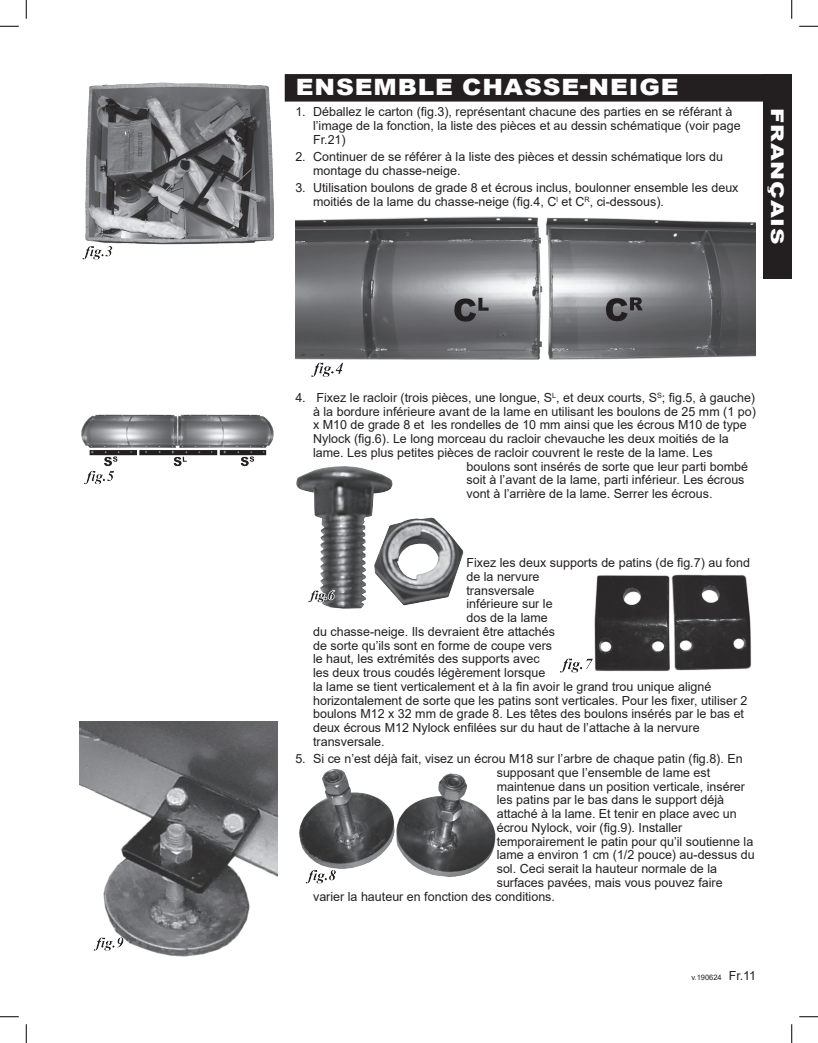
<style>
.page{position:relative;width:818px;height:1043px;background:#fff}
.page>*{position:absolute;margin:0;border:0;box-sizing:border-box;transform-origin:0 0}
.t1{font:900 22.5px "Arial";letter-spacing:.035em;color:#fff;scale:1.1 1}
.t2{font:900 17.5px "Arial";letter-spacing:.035em;color:#fff;scale:1.3 1}
.t3{font:12.5px/13.8px "Arial";color:#231f20}
.t4{font:7.5px "Arial";color:#231f20}
.s1{font-size:12.5px}
</style>
<div class="page">
<div style="left:763px;top:74px;width:28px;height:204px;background:#231f20"></div>
<div style="left:285px;top:74px;width:481px;height:28px;background:#231f20"></div>
<img style="left:82px;top:82px;width:192px;height:178px">
<img style="left:295px;top:216px;width:461px;height:161px">
<img style="left:81px;top:414px;width:193px;height:71px">
<img style="left:296px;top:466px;width:168px;height:143px">
<img style="left:560px;top:574px;width:191px;height:98px">
<img style="left:299px;top:769px;width:197px;height:115px">
<img style="left:79px;top:721px;width:198px;height:236px">
<svg style="left:0;top:25px;width:19px;height:2px"></svg>
<svg style="left:799px;top:25px;width:19px;height:2px"></svg>
<svg style="left:0;top:1016px;width:19px;height:1px"></svg>
<svg style="left:799px;top:1016px;width:19px;height:1px"></svg>
<svg style="left:25px;top:0;width:2px;height:19px"></svg>
<svg style="left:25px;top:1024px;width:2px;height:18px"></svg>
<svg style="left:791px;top:0;width:1px;height:19px"></svg>
<svg style="left:791px;top:1024px;width:1px;height:18px"></svg>
<h1 class="t1" style="left:296px;top:71px;width:349px">ENSEMBLE CHASSE-NEIGE</h1>
<p class="t3" style="left:313px;top:105px;width:429px;text-indent:-18px">1. Déballez le carton (fig.3), représentant chacune des parties en se référant à l’image de la fonction, la liste des pièces et au dessin schématique (voir page<br>Fr.21)</p>
<p class="t3" style="left:313px;top:150px;width:411px;text-indent:-18px">2. Continuer de se référer à la liste des pièces et dessin schématique lors du montage du chasse-neige.</p>
<p class="t3" style="left:313px;top:181px;width:427px;text-indent:-18px">3. Utilisation boulons de grade 8 et écrous inclus, boulonner ensemble les deux moitiés de la lame du chasse-neige (fig.4, C<sup>l</sup> et C<sup>R</sup>, ci-dessous).</p>
<h2 class="t2" style="left:790px;top:108px;width:106px;rotate:90deg">FRANÇAIS</h2>
<p class="t3" style="left:295px;top:390px;width:461px">4. Fixez le racloir (trois pièces, une longue, S<sup>L</sup>, et deux courts, S<sup>S</sup>; fig.5, à gauche)</p>
<p class="t3" style="left:313px;top:404px;width:444px">à la bordure inférieure avant de la lame en utilisant les boulons de 25 mm (1 po)</p>
<p class="t3" style="left:313px;top:418px;width:435px">x M10 de grade 8 et les rondelles de 10 mm ainsi que les écrous M10 de type</p>
<p class="t3" style="left:313px;top:432px;width:417px">Nylock (fig.6). Le long morceau du racloir chevauche les deux moitiés de la</p>
<p class="t3" style="left:313px;top:445px;width:401px">lame. Les plus petites pièces de racloir couvrent le reste de la lame. Les</p>
<p class="t3" style="left:466px;top:459px;width:283px">boulons sont insérés de sorte que leur parti bombé</p>
<p class="t3" style="left:466px;top:473px;width:279px">soit à l’avant de la lame, parti inférieur. Les écrous</p>
<p class="t3" style="left:466px;top:487px;width:247px">vont à l’arrière de la lame. Serrer les écrous.</p>
<p class="t3" style="left:466px;top:555px;width:285px">Fixez les deux supports de patins (de fig.7) au fond</p>
<p class="t3" style="left:466px;top:569px;width:74px">de la nervure</p>
<p class="t3" style="left:466px;top:583px;width:70px">transversale</p>
<p class="t3" style="left:466px;top:597px;width:88px">inférieure sur le</p>
<p class="t3" style="left:466px;top:610px;width:83px">dos de la lame</p>
<p class="t3" style="left:313px;top:624px;width:243px">du chasse-neige. Ils devraient être attachés</p>
<p class="t3" style="left:313px;top:638px;width:240px">de sorte qu’ils sont en forme de coupe vers</p>
<p class="t3" style="left:313px;top:652px;width:228px">le haut, les extrémités des supports avec</p>
<p class="t3" style="left:313px;top:665px;width:234px">les deux trous coudés légèrement lorsque</p>
<p class="t3" style="left:313px;top:679px;width:400px">la lame se tient verticalement et à la fin avoir le grand trou unique aligné</p>
<p class="t3" style="left:313px;top:693px;width:436px">horizontalement de sorte que les patins sont verticales. Pour les fixer, utiliser 2</p>
<p class="t3" style="left:313px;top:707px;width:432px">boulons M12 x 32 mm de grade 8. Les têtes des boulons insérés par le bas et</p>
<p class="t3" style="left:313px;top:720px;width:388px">deux écrous M12 Nylock enfilées sur du haut de l’attache à la nervure</p>
<p class="t3" style="left:313px;top:734px;width:73px">transversale.</p>
<p class="t3" style="left:295px;top:751px;width:449px">5. Si ce n’est déjà fait, visez un écrou M18 sur l’arbre de chaque patin (fig.8). En</p>
<p class="t3" style="left:496px;top:765px;width:215px">supposant que l’ensemble de lame est</p>
<p class="t3" style="left:496px;top:779px;width:250px">maintenue dans un position verticale, insérer</p>
<p class="t3" style="left:496px;top:793px;width:229px">les patins par le bas dans le support déjà</p>
<p class="t3" style="left:496px;top:806px;width:241px">attaché à la lame. Et tenir en place avec un</p>
<p class="t3" style="left:496px;top:820px;width:187px">écrou Nylock, voir (fig.9). Installer</p>
<p class="t3" style="left:496px;top:834px;width:258px">temporairement le patin pour qu’il soutienne la</p>
<p class="t3" style="left:496px;top:848px;width:259px">lame a environ 1 cm (1/2 pouce) au-dessus du</p>
<p class="t3" style="left:496px;top:861px;width:222px">sol. Ceci serait la hauteur normale de la</p>
<p class="t3" style="left:496px;top:875px;width:227px">surfaces pavées, mais vous pouvez faire</p>
<p class="t3" style="left:313px;top:889px;width:243px">varier la hauteur en fonction des conditions.</p>
<p class="t4" style="left:691px;top:971px;width:66px">v.190624 <span class="s1">Fr.11</span></p>
</div>
